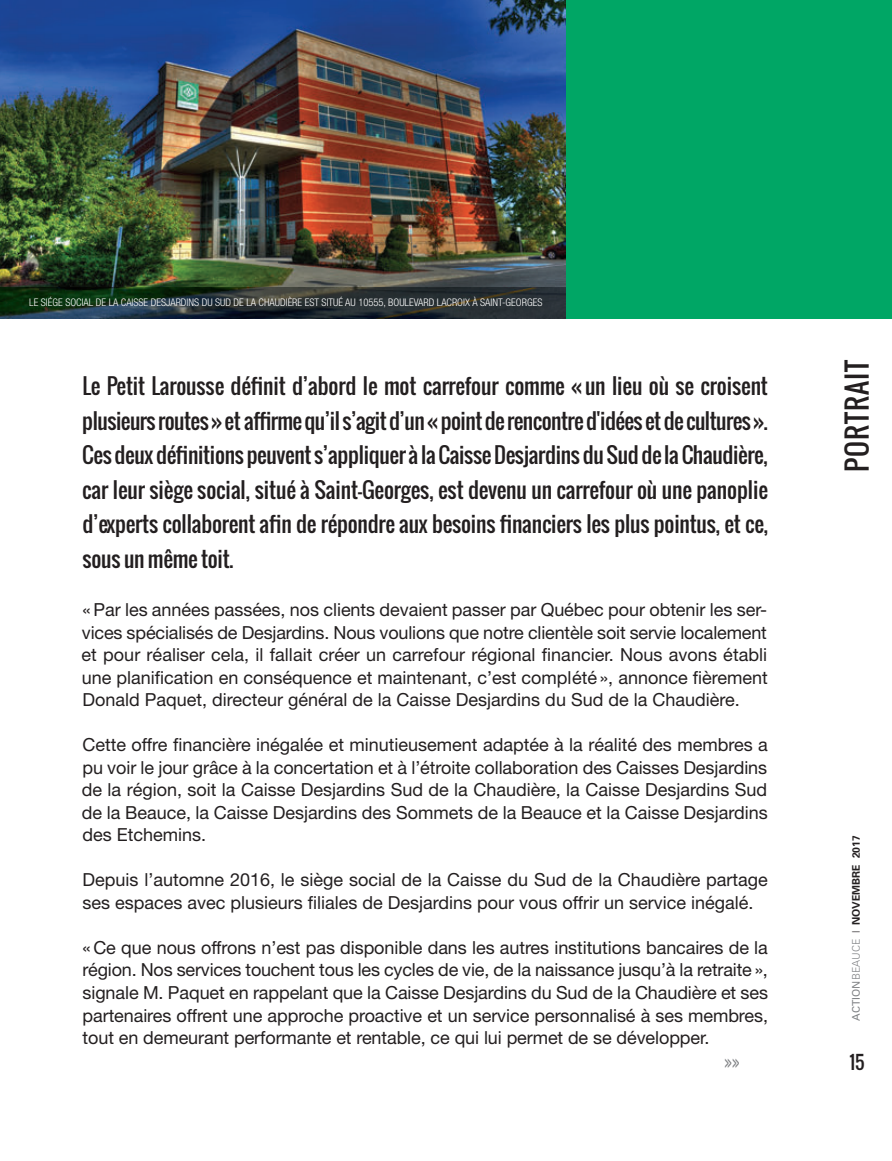
<style>
.page{position:relative;width:892px;height:1161px;background:#fff}
.page>*{position:absolute;margin:0;border:0;box-sizing:border-box;transform-origin:0 0}
.t1{font:27px "Oswald";letter-spacing:.035em;color:#231f20}
.t2{font:21px/34.5px "Oswald";letter-spacing:-.01em;color:#231f20;text-align:justify}
.t3{font:18px/22.5px "Helvetica Neue";color:#231f20;text-align:justify}
.t4{font:18px "Oswald";color:#231f20}
.t5{font:300 18px "Oswald";color:#808285}
.t6{font:300 condensed 10.5px "Helvetica Neue";color:#fff}
.t7{font:700 10.5px "Univers";color:#231f20}
.s1{font-weight:400;color:#808285}
.s2{font-weight:300;color:#808285}
.s3{font-weight:300}
</style>
<div class="page">
<img style="left:0;top:0;width:566px;height:287px">
<img style="left:0;top:287px;width:566px;height:32px">
<div style="left:566px;top:0;width:326px;height:319px;background:#00a665"></div>
<p class="t6" style="left:29px;top:298px;width:515px">LE SIÉGE SOCIAL DE LA CAISSE DESJARDINS DU SUD DE LA CHAUDIÈRE EST SITUÉ AU 10555, BOULEVARD LACROIX À SAINT-GEORGES</p>
<p class="t2" style="left:82px;top:371px;width:687px">Le Petit Larousse définit d’abord le mot carrefour comme « un lieu où se croisent plusieurs routes » et affirme qu’il s’agit d’un « point de rencontre d'idées et de cultures ».<br>Ces deux définitions peuvent s’appliquer à la Caisse Desjardins du Sud de la Chaudière, car leur siège social, situé à Saint-Georges, est devenu un carrefour où une panoplie d’experts collaborent afin de répondre aux besoins financiers les plus pointus, et ce, sous un même toit.</p>
<p class="t3" style="left:82px;top:599px;width:688px">« Par les années passées, nos clients devaient passer par Québec pour obtenir les ser&shy;vices spécialisés de Desjardins. Nous voulions que notre clientèle soit servie localement et pour réaliser cela, il fallait créer un carrefour régional financier. Nous avons établi une planification en conséquence et maintenant, c’est complété », annonce fièrement Donald Paquet, directeur général de la Caisse Desjardins du Sud de la Chaudière.</p>
<p class="t3" style="left:82px;top:734px;width:688px">Cette offre financière inégalée et minutieusement adaptée à la réalité des membres a pu voir le jour grâce à la concertation et à l’étroite collaboration des Caisses Desjardins de la région, soit la Caisse Desjardins Sud de la Chaudière, la Caisse Desjardins Sud de la Beauce, la Caisse Desjardins des Sommets de la Beauce et la Caisse Desjardins des Etchemins.</p>
<p class="t3" style="left:82px;top:869px;width:687px">Depuis l’automne 2016, le siège social de la Caisse du Sud de la Chaudière partage ses espaces avec plusieurs filiales de Desjardins pour vous offrir un service inégalé.</p>
<p class="t3" style="left:82px;top:937px;width:687px">« Ce que nous offrons n’est pas disponible dans les autres institutions bancaires de la région. Nos services touchent tous les cycles de vie, de la naissance jusqu’à la retraite », signale M. Paquet en rappelant que la Caisse Desjardins du Sud de la Chaudière et ses partenaires offrent une approche proactive et un service personnalisé à ses membres, tout en demeurant performante et rentable, ce qui lui permet de se développer.</p>
<p class="t5" style="left:724px;top:1052px;width:17px">»»</p>
<p class="t1" style="left:844px;top:471px;width:113px;rotate:-90deg">PORtRAIt</p>
<p class="t7" style="left:852px;top:1020px;width:187px;rotate:-90deg"><span class="s1">ACTION</span><span class="s2">BEAUCE</span> <span class="s3">|</span> NOVEMBRE 2017</p>
<p class="t4" style="left:849px;top:1053px;width:17px">15</p>
</div>
